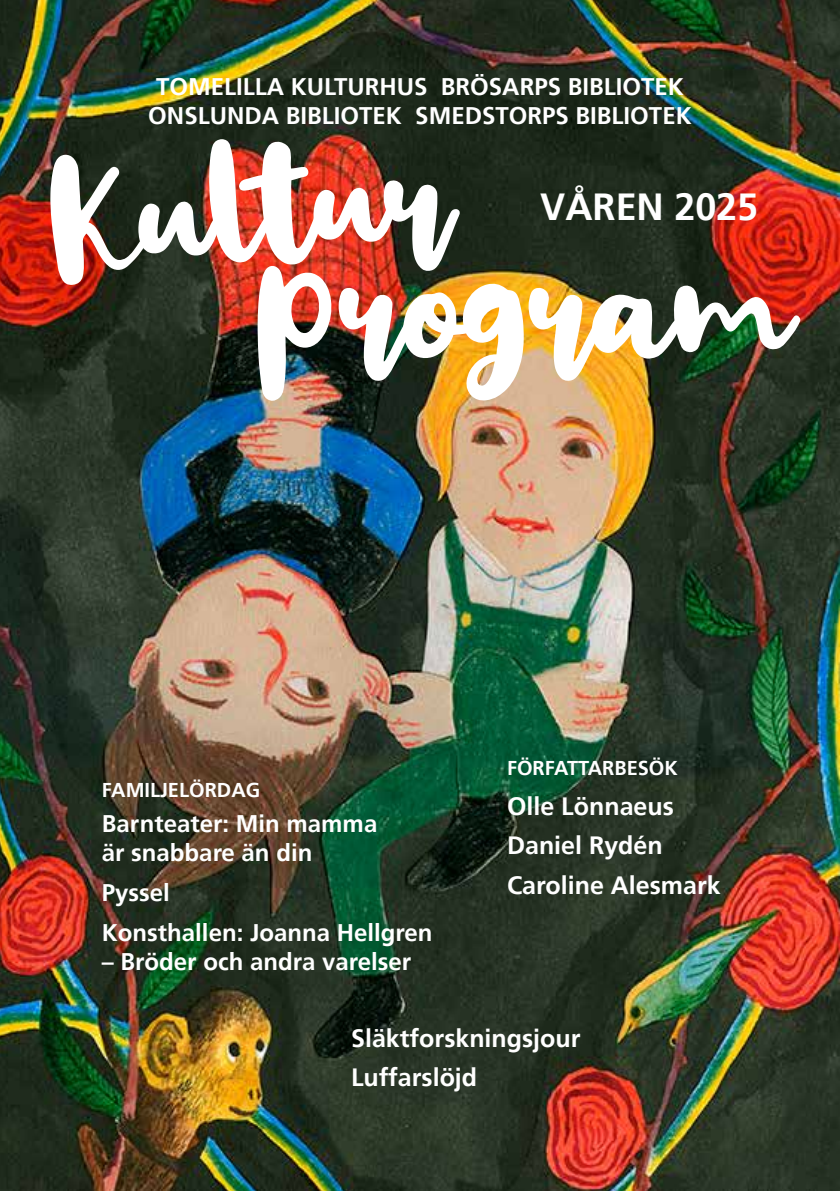
<style>
.page{position:relative;width:840px;height:1191px;background:#fff}
.page>*{position:absolute;margin:0;border:0;box-sizing:border-box;transform-origin:0 0}
.t1{font:170px "Big Snow";color:#fff}
.t2{font:700 37.6px "Frutiger";color:#fff}
.t3{font:700 25px/39.4px "Frutiger";color:#fff}
.t4{font:700 24px/28.8px "Frutiger";color:#fff}
.t5{font:700 20px "Frutiger";color:#fff}
</style>
<div class="page">
<img style="left:0;top:0;width:839px;height:1191px">
<p class="t4" style="left:148px;top:72px;width:544px;text-align:center">TOMELILLA KULTURHUS BRÖSARPS BIBLIOTEK<br>ONSLUNDA BIBLIOTEK SMEDSTORPS BIBLIOTEK</p>
<h1 class="t1" style="left:46px;top:119px;width:399px;rotate:-4deg">Kultur</h1>
<h2 class="t2" style="left:540px;top:185px;width:219px">VÅREN 2025</h2>
<h1 class="t1" style="left:260px;top:201px;width:535px">program</h1>
<p class="t5" style="left:102px;top:778px;width:160px">FAMILJELÖRDAG</p>
<p class="t4" style="left:102px;top:809px;width:277px">Barnteater: Min mamma är snabbare än din</p>
<p class="t4" style="left:102px;top:872px;width:332px;line-height:40.2px">Pyssel<br>Konsthallen: Joanna Hellgren</p>
<p class="t4" style="left:102px;top:947px;width:310px">– Bröder och andra varelser</p>
<p class="t5" style="left:506px;top:756px;width:172px">FÖRFATTARBESÖK</p>
<p class="t3" style="left:506px;top:786px;width:215px">Olle Lönnaeus<br>Daniel Rydén<br>Caroline Alesmark</p>
<p class="t3" style="left:351px;top:1018px;width:231px">Släktforskningsjour<br>Luffarslöjd</p>
</div>
